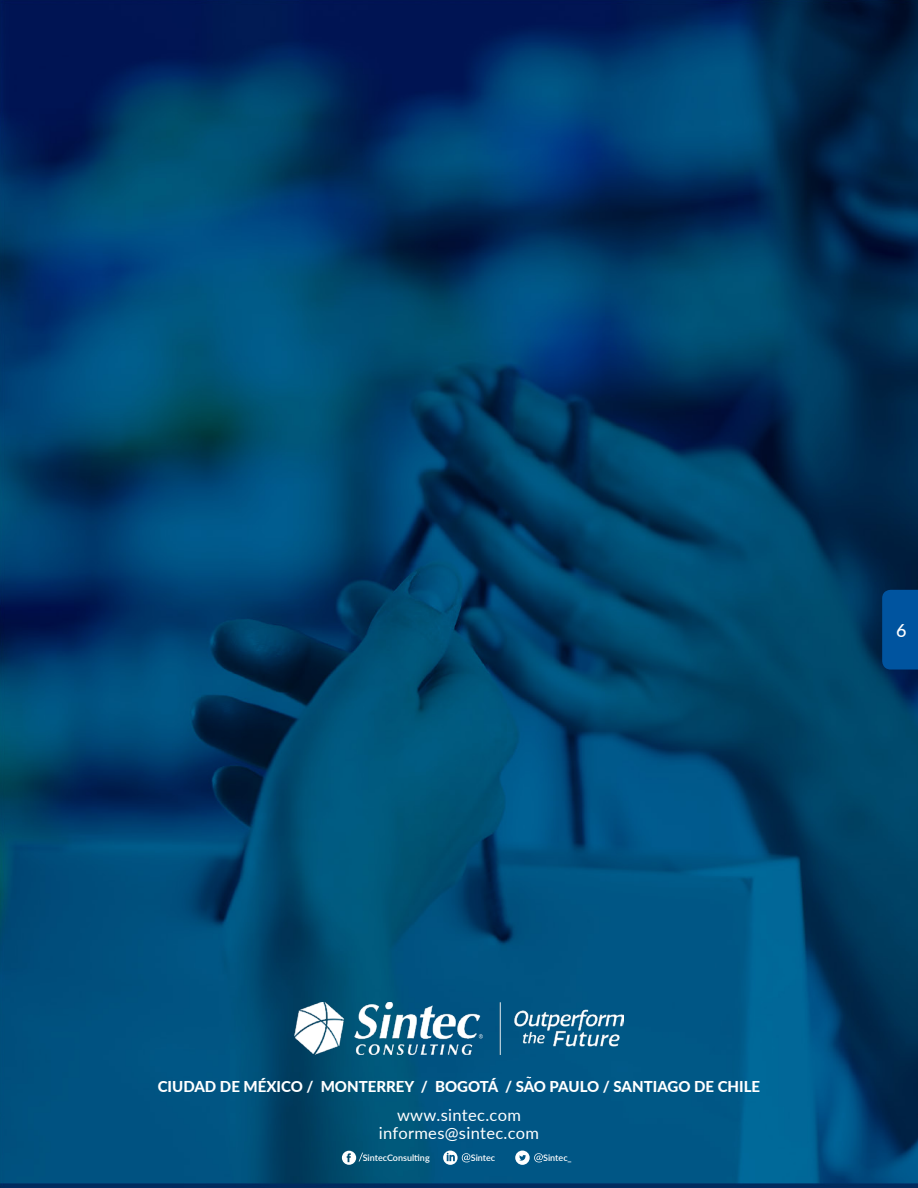
<style>
.page{position:relative;width:918px;height:1188px;background:#fff}
.page>*{position:absolute;margin:0;border:0;box-sizing:border-box;transform-origin:0 0}
.t1{font:500 18px "Lato";color:#fff}
.t2{font:16.5px/18px "Lato";letter-spacing:.02em;color:#fff;text-align:center}
.t3{font:800 15px "Lato";color:#fff}
.t4{font:600 9px "Lato";color:#fff}
</style>
<div class="page">
<img style="left:0;top:0;width:918px;height:1188px">
<div style="left:882px;top:590px;width:36px;height:80px;background:#00549f"></div>
<svg style="left:342px;top:1151px;width:21px;height:14px"></svg>
<svg style="left:515px;top:1151px;width:28px;height:14px"></svg>
<svg style="left:443px;top:1151px;width:27px;height:14px"></svg>
<svg style="left:526px;top:1076px;width:6px;height:4px"></svg>
<img style="left:294px;top:1002px;width:330px;height:52px">
<p class="t1" style="left:896px;top:617px;width:12px">6</p>
<p class="t3" style="left:158px;top:1076px;width:604px">CIUDAD DE MÉXICO / MONTERREY / BOGOTÁ / SAO PAULO / SANTIAGO DE CHILE</p>
<p class="t2" style="left:379px;top:1105px;width:162px">www.sintec.com informes@sintec.com</p>
<p class="t4" style="left:363px;top:1151px;width:69px">SintecConsulting</p>
<p class="t4" style="left:471px;top:1151px;width:26px">Sintec</p>
<p class="t4" style="left:543px;top:1151px;width:30px">Sintec_</p>
</div>
